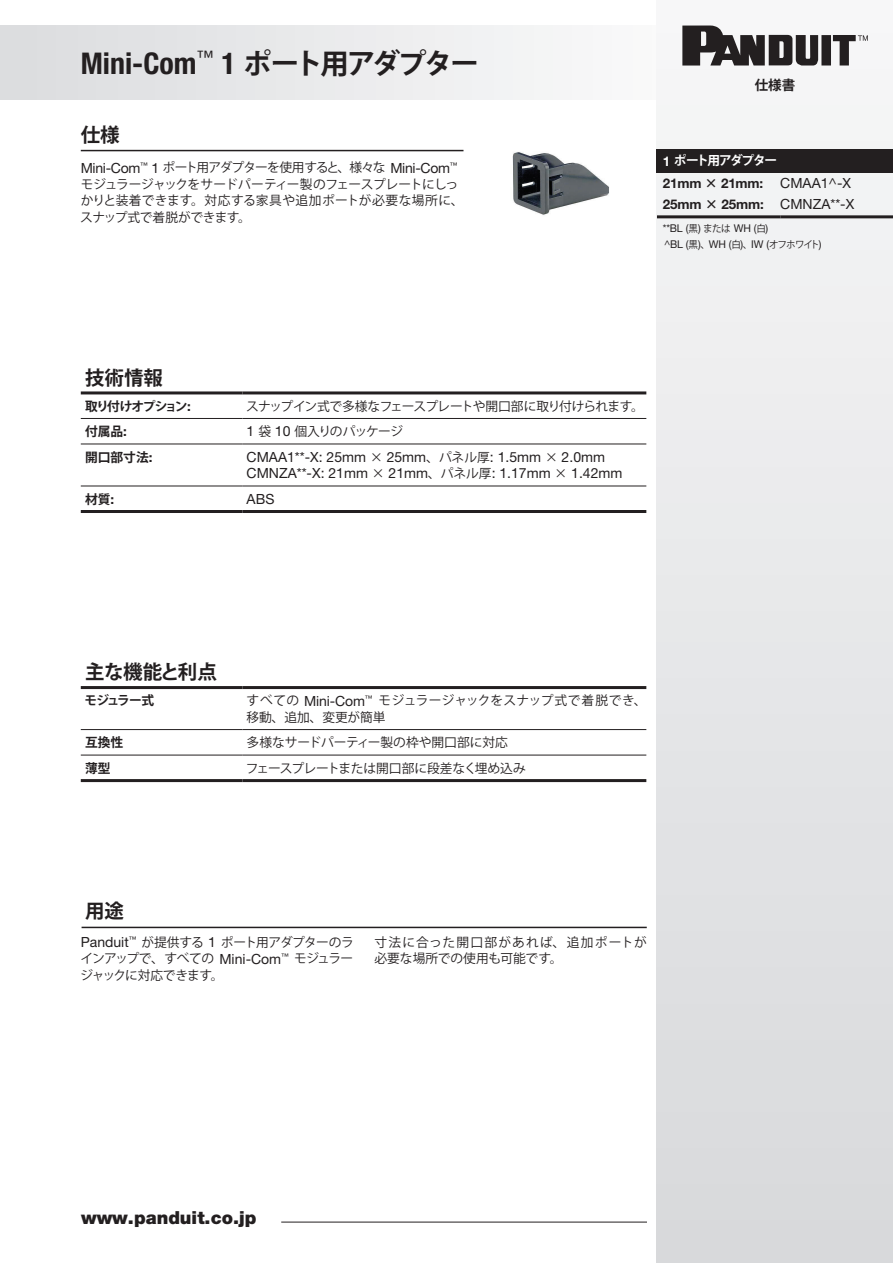
<style>
.page{position:relative;width:893px;height:1263px;background:#fff}
.page>*{position:absolute;margin:0;border:0;box-sizing:border-box;transform-origin:0 0}
.t1{font:700 condensed 30px "Helvetica Neue LT Std";color:#231f20}
.t2{font:700 19.5px "Koz Go Pro";color:#231f20}
.t3{font:700 19.5px "Koz Go Pro";letter-spacing:-.02em;color:#231f20}
.t4{font:900 18px "Helvetica Neue LT Std";color:#231f20}
.t5{font:14.1px/16.5px "Helvetica Neue LT Std";color:#231f20}
.t6{font:700 13.5px "Koz Go Pro";color:#231f20}
.t7{font:700 13.35px/21.3px "Helvetica Neue LT Std";letter-spacing:-.01em;color:#231f20}
.t8{font:12.75px/16.5px "Koz Go Pro";letter-spacing:-.02em;color:#231f20;text-align:justify}
.t9{font:12.75px/16.5px "Koz Go Pro";letter-spacing:.005em;color:#231f20}
.t10{font:12.75px/16.5px "Koz Go Pro";letter-spacing:.015em;color:#231f20}
.t11{font:12.75px "Koz Go Pro";letter-spacing:-.05em;color:#231f20}
.t12{font:700 12.75px "Koz Go Pro";letter-spacing:-.02em;color:#231f20}
.t13{font:12.75px "Koz Go Pro";color:#231f20}
.t14{font:12.75px "Koz Go Pro";letter-spacing:-.055em;color:#231f20}
.t15{font:700 12.75px "Koz Go Pro";letter-spacing:-.125em;color:#231f20}
.t16{font:700 12.75px "Koz Go Pro";letter-spacing:-.1em;color:#fff}
.t17{font:10.8px/16.2px "Helvetica Neue LT Std";letter-spacing:-.02em;color:#231f20}
.s1{font-family:"Koz Go Pro";font-stretch:normal;font-size:28.5px}
.s2{font-family:"Helvetica Neue LT Std";font-size:14.1px}
.s3{font-family:"Helvetica Neue LT Std";font-size:13.35px}
.s4{font-family:"Koz Go Pro";font-size:12.75px}
.s5{font-weight:400;font-size:14.1px}
.s6{font-family:"Koz Go Pro";font-size:9.75px}
</style>
<div class="page">
<div style="left:0;top:26px;width:670px;height:74px;background:linear-gradient(to right,#dbdcde,#fafafb)"></div>
<div style="left:657px;top:0;width:236px;height:1263px;background:linear-gradient(to bottom,#f6f6f7,#d8d9db)"></div>
<hr style="left:82px;top:927px;width:565px;height:1px;background:#231f20">
<hr style="left:81px;top:418px;width:161px;height:1px;background:#231f20">
<hr style="left:242px;top:418px;width:404px;height:1px;background:#231f20">
<hr style="left:81px;top:444px;width:161px;height:1px;background:#231f20">
<hr style="left:242px;top:444px;width:404px;height:1px;background:#231f20">
<hr style="left:81px;top:486px;width:161px;height:1px;background:#231f20">
<hr style="left:242px;top:486px;width:404px;height:1px;background:#231f20">
<hr style="left:81px;top:510px;width:161px;height:3px;background:#231f20">
<hr style="left:242px;top:510px;width:404px;height:3px;background:#231f20">
<hr style="left:81px;top:391px;width:161px;height:3px;background:#231f20">
<hr style="left:242px;top:391px;width:404px;height:3px;background:#231f20">
<hr style="left:81px;top:729px;width:161px;height:1px;background:#231f20">
<hr style="left:242px;top:729px;width:404px;height:1px;background:#231f20">
<hr style="left:81px;top:755px;width:161px;height:1px;background:#231f20">
<hr style="left:242px;top:755px;width:404px;height:1px;background:#231f20">
<hr style="left:81px;top:779px;width:161px;height:3px;background:#231f20">
<hr style="left:242px;top:779px;width:404px;height:3px;background:#231f20">
<hr style="left:81px;top:686px;width:161px;height:3px;background:#231f20">
<hr style="left:242px;top:686px;width:404px;height:3px;background:#231f20">
<svg style="left:682px;top:26px;width:186px;height:40px"></svg>
<hr style="left:281px;top:1222px;width:366px;height:1px;background:#231f20">
<div style="left:657px;top:149px;width:236px;height:23px;background:#231f20"></div>
<hr style="left:657px;top:215px;width:123px;height:3px;background:#231f20">
<hr style="left:780px;top:215px;width:113px;height:3px;background:#231f20">
<hr style="left:81px;top:150px;width:382px;height:1px;background:#231f20">
<img style="left:512px;top:152px;width:97px;height:63px">
<h1 class="t1" style="left:81px;top:46px;width:400px">Mini-Com<sup>™</sup> 1 <span class="s1">ポート用アダプター</span></h1>
<h2 class="t2" style="left:81px;top:123px;width:40px">仕様</h2>
<p class="t8" style="left:80px;top:160px;width:385px;text-align:left"><span class="s2">Mini-Com</span><sup>™</sup> <span class="s2">1</span> ポート用アダプターを使用すると、様々な <span class="s2">Mini-Com</span><sup>™</sup>モジュラージャックをサードパーティー製のフェースプレートにしっかりと装着できます。対応する家具や追加ポートが必要な場所に、スナップ式で着脱ができます。</p>
<p class="t6" style="left:755px;top:76px;width:42px">仕様書</p>
<p class="t16" style="left:663px;top:152px;width:116px"><span class="s3">1</span> ポート用アダプター</p>
<p class="t7" style="left:663px;top:172px;width:193px">21mm <span class="s4">×</span> 21mm: <span class="s5">CMAA1^-X<br></span>25mm <span class="s4">×</span> 25mm: <span class="s5">CMNZA**-X</span></p>
<p class="t17" style="left:663px;top:220px;width:160px">**BL (<span class="s6">黒</span>) <span class="s6">または</span> WH (<span class="s6">白</span>)<br>^BL (<span class="s6">黒</span>)<span class="s6">、</span>WH (<span class="s6">白</span>)<span class="s6">、</span>IW (<span class="s6">オフホワイト</span>)</p>
<h2 class="t2" style="left:85px;top:365px;width:79px">技術情報</h2>
<p class="t15" style="left:85px;top:398px;width:107px">取り付けオプション<span class="s3">:</span></p>
<p class="t11" style="left:246px;top:398px;width:399px">スナップイン式で多様なフェースプレートや開口部に取り付けられます。</p>
<p class="t12" style="left:85px;top:423px;width:43px">付属品<span class="s3">:</span></p>
<p class="t14" style="left:247px;top:423px;width:158px"><span class="s2">1</span> 袋 <span class="s2">10</span> 個入りのパッケージ</p>
<p class="t12" style="left:85px;top:449px;width:69px">開口部寸法<span class="s3">:</span></p>
<p class="t5" style="left:247px;top:448px;width:377px">CMAA1**-X: 25mm <span class="s4">×</span> 25mm<span class="s4">、パネル厚</span>: 1.5mm <span class="s4">×</span> 2.0mm<br>CMNZA**-X: 21mm <span class="s4">×</span> 21mm<span class="s4">、パネル厚</span>: 1.17mm <span class="s4">×</span> 1.42mm</p>
<p class="t12" style="left:85px;top:491px;width:31px">材質<span class="s3">:</span></p>
<p class="t5" style="left:247px;top:490px;width:29px">ABS</p>
<h2 class="t3" style="left:85px;top:659px;width:133px">主な機能と利点</h2>
<p class="t12" style="left:85px;top:692px;width:71px">モジュラー式</p>
<p class="t9" style="left:247px;top:692px;width:401px">すべての <span class="s2">Mini-Com</span><sup>™</sup> モジュラージャックをスナップ式で着脱でき、移動、追加、変更が簡単</p>
<p class="t12" style="left:85px;top:734px;width:40px">互換性</p>
<p class="t13" style="left:247px;top:734px;width:263px">多様なサードパーティー製の枠や開口部に対応</p>
<p class="t12" style="left:85px;top:760px;width:27px">薄型</p>
<p class="t8" style="left:246px;top:760px;width:281px">フェースプレートまたは開口部に段差なく埋め込み</p>
<h2 class="t2" style="left:85px;top:898px;width:40px">用途</h2>
<p class="t8" style="left:80px;top:934px;width:275px"><span class="s2">Panduit</span><sup>™</sup> が提供する <span class="s2">1</span> ポート用アダプターのラインアップで、すべての <span class="s2">Mini-Com</span><sup>™</sup> モジュラージャックに対応できます。</p>
<p class="t10" style="left:374px;top:934px;width:274px">寸法に合った開口部があれば、追加ポートが必要な場所での使用も可能です。</p>
<h3 class="t4" style="left:81px;top:1207px;width:177px">www.panduit.co.jp</h3>
</div>
